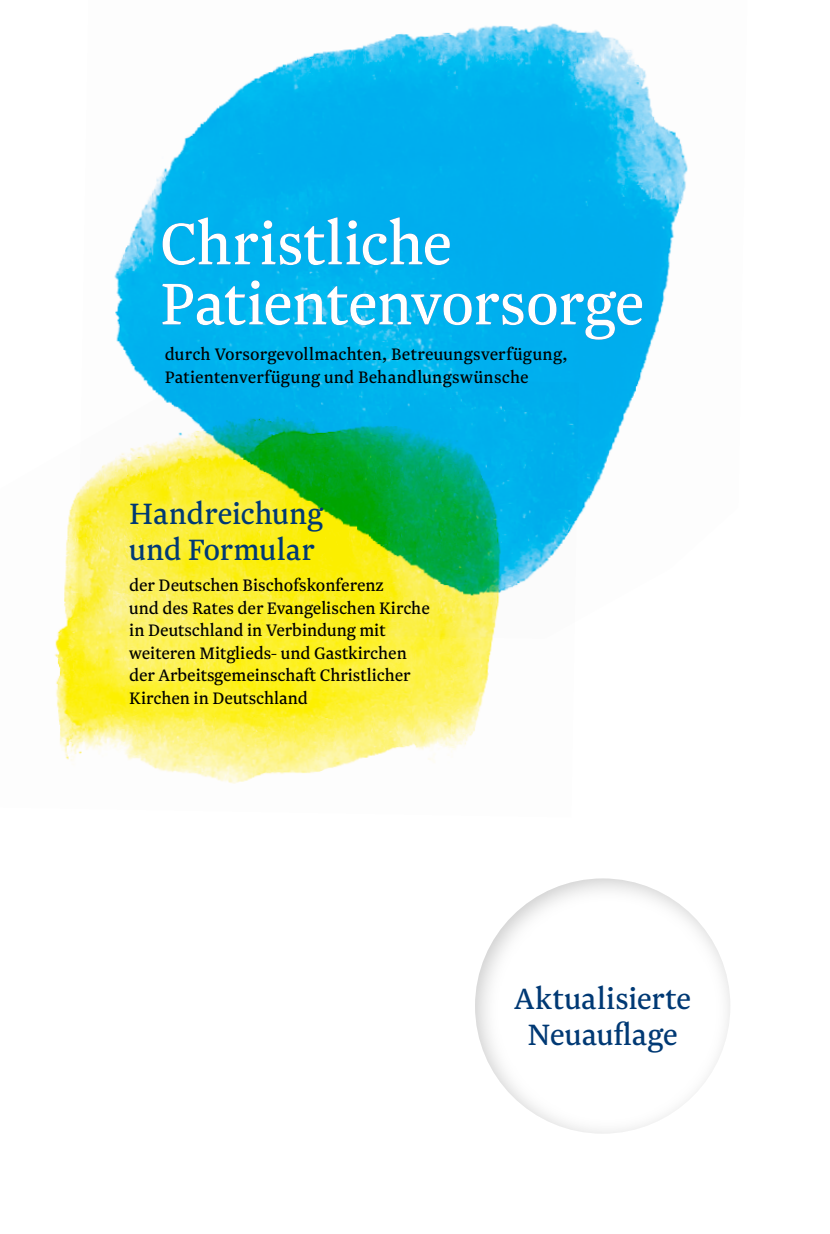
<style>
.page{position:relative;width:830px;height:1234px;background:#fff}
.page>*{position:absolute;margin:0;border:0;box-sizing:border-box;transform-origin:0 0}
.t1{font:69px/60px "Newzald";color:#fff}
.t2{font:34.5px/36px "Newzald";letter-spacing:-.005em;color:#003974}
.t3{font:19.5px/22.5px "Newzald";color:#000}
</style>
<div class="page">
<img style="left:114px;top:23px;width:574px;height:495px">
<img style="left:54px;top:376px;width:524px;height:408px">
<div style="left:461px;top:866px;width:281px;height:267px;background:#000;opacity:.7"></div>
<h1 class="t1" style="left:160px;top:212px;width:485px">Christliche<br>Patientenvorsorge</h1>
<p class="t3" style="left:165px;top:343px;width:404px">durch Vorsorgevollmachten, Betreuungsverfügung,<br>Patientenverfügung und Behandlungswünsche</p>
<p class="t2" style="left:129px;top:495px;width:195px">Handreichung und Formular</p>
<p class="t3" style="left:129px;top:573px;width:302px">der Deutschen Bischofskonferenz<br>und des Rates der Evangelischen Kirche in Deutschland in Verbindung mit weiteren Mitglieds- und Gastkirchen der Arbeitsgemeinschaft Christlicher Kirchen in Deutschland</p>
<h2 class="t2" style="left:514px;top:979px;width:178px;text-align:center">Aktualisierte<br>Neuauflage</h2>
</div>
